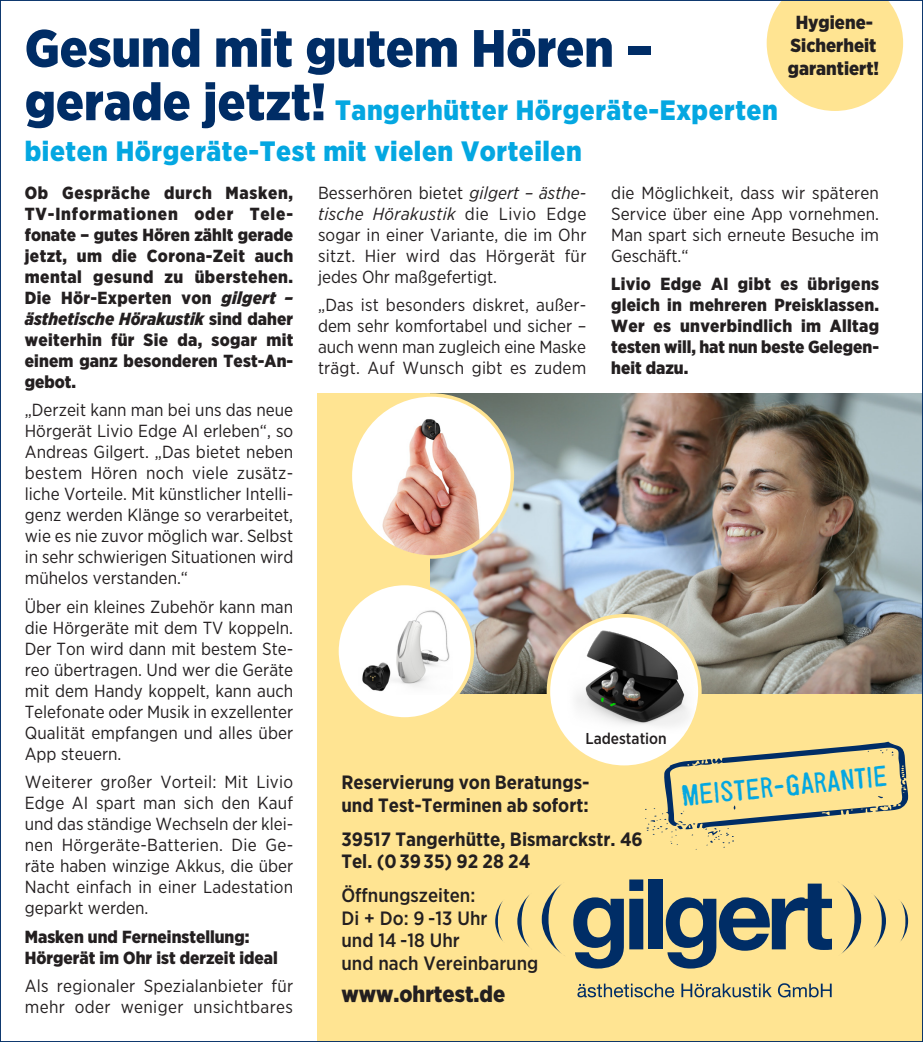
<style>
.page{position:relative;width:923px;height:1042px;background:#fff}
.page>*{position:absolute;margin:0;border:0;box-sizing:border-box;transform-origin:0 0}
.t1{font:900 52.5px "Gotham Narrow";color:#002d66}
.t2{font:29.4px "Cartonnage Alternate";color:#04a7e1}
.t3{font:900 28px "Gotham Narrow";letter-spacing:.02em;color:#04a7e1}
.t4{font:900 22.75px "Gotham Narrow";color:#231f20}
.t5{font:700 19.25px/22.8px "Gotham Narrow";color:#231f20}
.t6{font:500 19.25px/22.8px "Gotham Narrow";color:#231f20}
.t7{font:900 18.9px/22.8px "Gotham Narrow";color:#231f20;text-align:center}
.t8{font:17.5px/21px "Gotham Narrow";letter-spacing:.005em;color:#231f20;text-align:justify}
.t9{font:900 17.5px/21px "Gotham Narrow";color:#231f20;text-align:justify}
.t10{font:500 15.75px "Gotham Narrow";color:#231f20}
.s1{font-style:italic}
</style>
<div class="page">
<div style="left:317px;top:393px;width:606px;height:649px;background:#ffe492"></div>
<img style="left:431px;top:393px;width:490px;height:301px">
<svg style="left:573px;top:879px;width:70px;height:89px"></svg>
<div style="left:648px;top:879px;width:14px;height:70px;background:#002d66"></div>
<svg style="left:666px;top:883px;width:195px;height:85px"></svg>
<svg style="left:874px;top:895px;width:12px;height:53px"></svg>
<svg style="left:900px;top:901px;width:8px;height:41px"></svg>
<svg style="left:542px;top:884px;width:23px;height:72px"></svg>
<svg style="left:517px;top:894px;width:13px;height:54px"></svg>
<svg style="left:495px;top:901px;width:8px;height:40px"></svg>
<svg style="left:577px;top:983px;width:97px;height:14px"></svg>
<svg style="left:681px;top:983px;width:91px;height:14px"></svg>
<svg style="left:778px;top:983px;width:53px;height:14px"></svg>
<svg style="left:645px;top:741px;width:263px;height:107px"></svg>
<div style="left:548px;top:616px;width:152px;height:151px;background:#fff;border-radius:50%"></div>
<img style="left:567px;top:616px;width:133px;height:118px">
<div style="left:546px;top:614px;width:155px;height:155px;border:4px solid #ffe492;border-radius:50%"></div>
<svg style="left:766px;top:2px;width:137px;height:109px"></svg>
<img style="left:353px;top:399px;width:156px;height:158px">
<div style="left:348px;top:393px;width:166px;height:166px;border:4px solid #ffe492;border-radius:50%"></div>
<div style="left:337px;top:583px;width:135px;height:136px;background:#fff;border-radius:50%"></div>
<img style="left:362px;top:610px;width:88px;height:82px">
<div style="left:335px;top:582px;width:139px;height:139px;border:4px solid #ffe492;border-radius:50%"></div>
<p class="t1" style="left:25px;top:14px;width:629px">Gesund mit gutem Hören –</p>
<p class="t1" style="left:25px;top:67px;width:303px">gerade jetzt!</p>
<p class="t3" style="left:335px;top:92px;width:444px">Tangerhütter Hörgeräte-Experten</p>
<p class="t3" style="left:25px;top:133px;width:558px">bieten Hörgeräte-Test mit vielen Vorteilen</p>
<p class="t7" style="left:788px;top:11px;width:93px">Hygiene-<br>Sicherheit garantiert!</p>
<p class="t9" style="left:25px;top:182px;width:270px">Ob Gespräche durch Masken, TV-Informationen oder Tele&shy;fonate – gutes Hören zählt gerade jetzt, um die Corona-Zeit auch mental gesund zu überstehen.<br>Die Hör-Experten von <span class="s1">gilgert – ästhetische Hörakustik</span> sind daher weiterhin für Sie da, sogar mit einem ganz besonderen Test-An&shy;gebot.</p>
<p class="t8" style="left:25px;top:399px;width:270px">„Derzeit kann man bei uns das neue Hörgerät Livio Edge AI erleben“, so Andreas Gilgert. „Das bietet neben bestem Hören noch viele zusätz&shy;liche Vorteile. Mit künstlicher Intelli&shy;genz werden Klänge so verarbeitet, wie es nie zuvor möglich war. Selbst in sehr schwierigen Situationen wird mühelos verstanden.“</p>
<p class="t8" style="left:25px;top:596px;width:270px">Über ein kleines Zubehör kann man die Hörgeräte mit dem TV koppeln.<br>Der Ton wird dann mit bestem Ste&shy;reo übertragen. Und wer die Geräte mit dem Handy koppelt, kann auch Telefonate oder Musik in exzellenter Qualität empfangen und alles über App steuern.</p>
<p class="t8" style="left:25px;top:771px;width:270px">Weiterer großer Vorteil: Mit Livio Edge AI spart man sich den Kauf und das ständige Wechseln der klei&shy;nen Hörgeräte-Batterien. Die Ge&shy;räte haben winzige Akkus, die über Nacht einfach in einer Ladestation geparkt werden.</p>
<p class="t9" style="left:25px;top:926px;width:254px">Masken und Ferneinstellung:<br>Hörgerät im Ohr ist derzeit ideal</p>
<p class="t8" style="left:25px;top:975px;width:270px">Als regionaler Spezialanbieter für mehr oder weniger unsichtbares</p>
<p class="t8" style="left:318px;top:182px;width:270px">Besserhören bietet <span class="s1">gilgert – ästhe&shy;tische Hörakustik</span> die Livio Edge sogar in einer Variante, die im Ohr sitzt. Hier wird das Hörgerät für jedes Ohr maßgefertigt.</p>
<p class="t8" style="left:318px;top:294px;width:270px">„Das ist besonders diskret, außer&shy;dem sehr komfortabel und sicher – auch wenn man zugleich eine Maske trägt. Auf Wunsch gibt es zudem</p>
<p class="t8" style="left:611px;top:182px;width:269px">die Möglichkeit, dass wir späteren Service über eine App vornehmen.<br>Man spart sich erneute Besuche im Geschäft.“</p>
<p class="t9" style="left:611px;top:273px;width:269px">Livio Edge AI gibt es übrigens gleich in mehreren Preisklassen.<br>Wer es unverbindlich im Alltag testen will, hat nun beste Gelegen&shy;heit dazu.</p>
<p class="t10" style="left:585px;top:729px;width:83px">Ladestation</p>
<p class="t5" style="left:341px;top:771px;width:250px">Reservierung von Beratungs&shy;und Test-Terminen ab sofort:</p>
<p class="t5" style="left:341px;top:827px;width:303px">39517 Tangerhütte, Bismarckstr. 46<br>Tel. (0 39 35) 92 28 24</p>
<p class="t6" style="left:341px;top:883px;width:198px">Öffnungszeiten:<br>Di + Do: 9 -13 Uhr<br>und 14 -18 Uhr<br>und nach Vereinbarung</p>
<p class="t4" style="left:341px;top:978px;width:165px">www.ohrtest.de</p>
<h2 class="t2" style="left:679px;top:778px;width:209px;rotate:-5deg">Meister-Garantie</h2>
</div>
